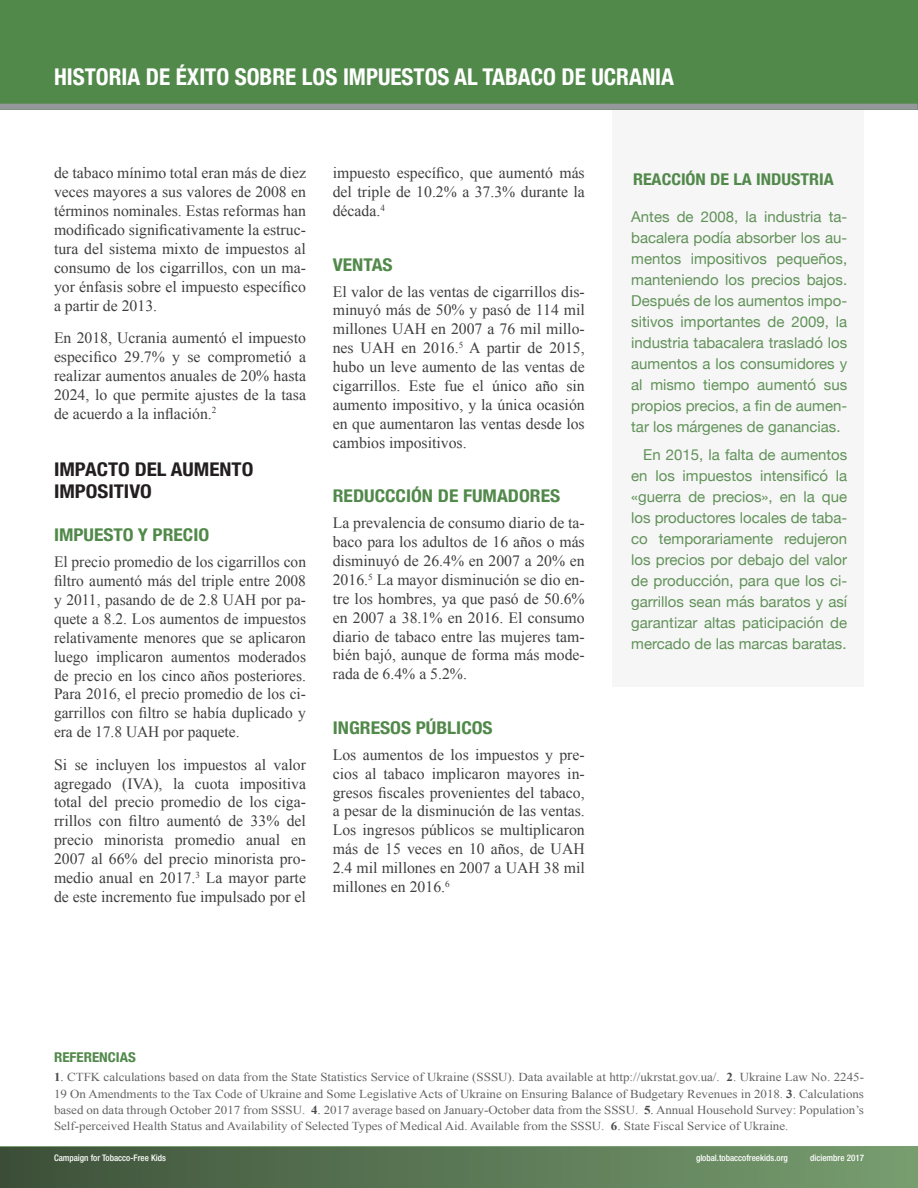
<style>
.page{position:relative;width:918px;height:1188px;background:#fff}
.page>*{position:absolute;margin:0;border:0;box-sizing:border-box;transform-origin:0 0}
.country_name{font:700 condensed 23.1px "Helvetica Neue";color:#fff}
.t1{font:700 condensed 18.9px/22.5px "Helvetica Neue";color:#231f20;scale:1.11 1}
.t2{font:700 condensed 17.55px "Helvetica Neue";color:#51894a;scale:1.11 1}
.t3{font:700 condensed 16.2px "Helvetica Neue";color:#51894a;scale:1.11 1}
.p_fr{font:15.75px/18.9px "Times New Roman";color:#3e3e3f;text-align:justify}
.p_tabbed{font:15px/21px "Helvetica Neue";color:#619258;text-align:justify}
.t4{font:700 condensed 13.5px "Helvetica Neue";color:#51894a;scale:1.11 1}
.t5{font:12.15px/16.2px "Times New Roman";color:#636366;text-align:justify;scale:1.07 1}
.p1{font:500 condensed 9px "Helvetica Neue";color:#fff}
.s1{font-weight:700;color:#4b4c4d}
.s2{color:#4b4c4d}
</style>
<div class="page">
<div style="left:612px;top:110px;width:252px;height:577px;background:#f6f6f7"></div>
<div style="left:0;top:0;width:918px;height:109px;background:#51894a"></div>
<div style="left:0;top:1147px;width:918px;height:41px;background:linear-gradient(to right,#3e513a,#779d70)"></div>
<div style="left:0;top:104px;width:918px;height:6px;background:#95979a"></div>
<p class="country_name" style="left:54px;top:58px;width:622px">HISTORIA DE ÉXITO SOBRE LOS IMPUESTOS AL TABACO DE UCRANIA</p>
<p class="p_fr" style="left:54px;top:163px;width:254px">de tabaco mínimo total eran más de diez veces mayores a sus valores de 2008 en términos nominales. Estas reformas han modificado significativamente la estruc&shy;tura del sistema mixto de impuestos al consumo de los cigarrillos, con un ma&shy;yor énfasis sobre el impuesto específico a partir de 2013.</p>
<p class="p_fr" style="left:54px;top:328px;width:254px">En 2018, Ucrania aumentó el impuesto especifico 29.7% y se comprometió a realizar aumentos anuales de 20% hasta 2024, lo que permite ajustes de la tasa de acuerdo a la inflación.<sup>2</sup></p>
<p class="t1" style="left:54px;top:457px;width:181px">IMPACTO DEL AUMENTO<br>IMPOSITIVO</p>
<p class="t2" style="left:54px;top:521px;width:141px">IMPUESTO Y PRECIO</p>
<p class="p_fr" style="left:54px;top:552px;width:254px">El precio promedio de los cigarrillos con filtro aumentó más del triple entre 2008 y 2011, pasando de de 2.8 UAH por pa&shy;quete a 8.2. Los aumentos de impuestos relativamente menores que se aplicaron luego implicaron aumentos moderados de precio en los cinco años posteriores.<br>Para 2016, el precio promedio de los ci&shy;garrillos con filtro se había duplicado y era de 17.8 UAH por paquete.</p>
<p class="p_fr" style="left:54px;top:755px;width:254px">Si se incluyen los impuestos al valor agregado (IVA), la cuota impositiva total del precio promedio de los ciga&shy;rrillos con filtro aumentó de 33% del precio minorista promedio anual en 2007 al 66% del precio minorista pro&shy;medio anual en 2017.<sup>3</sup> La mayor parte de este incremento fue impulsado por el</p>
<p class="p_fr" style="left:333px;top:163px;width:254px">impuesto específico, que aumentó más del triple de 10.2% a 37.3% durante la década.<sup>4</sup></p>
<p class="t2" style="left:333px;top:250px;width:56px">VENTAS</p>
<p class="p_fr" style="left:333px;top:282px;width:254px">El valor de las ventas de cigarrillos dis&shy;minuyó más de 50% y pasó de 114 mil millones UAH en 2007 a 76 mil millo&shy;nes UAH en 2016.<sup>5</sup> A partir de 2015, hubo un leve aumento de las ventas de cigarrillos. Este fue el único año sin aumento impositivo, y la única ocasión en que aumentaron las ventas desde los cambios impositivos.</p>
<p class="t2" style="left:333px;top:482px;width:206px">REDUCCCIÓN DE FUMADORES</p>
<p class="p_fr" style="left:333px;top:513px;width:254px">La prevalencia de consumo diario de ta&shy;baco para los adultos de 16 años o más disminuyó de 26.4% en 2007 a 20% en 2016.<sup>5</sup> La mayor disminución se dio en&shy;tre los hombres, ya que pasó de 50.6% en 2007 a 38.1% en 2016. El consumo diario de tabaco entre las mujeres tam&shy;bién bajó, aunque de forma más mode&shy;rada de 6.4% a 5.2%.</p>
<p class="t2" style="left:333px;top:713px;width:146px">INGRESOS PÚBLICOS</p>
<p class="p_fr" style="left:333px;top:745px;width:254px">Los aumentos de los impuestos y pre&shy;cios al tabaco implicaron mayores in&shy;gresos fiscales provenientes del tabaco, a pesar de la disminución de las ventas.<br>Los ingresos públicos se multiplicaron más de 15 veces en 10 años, de UAH 2.4 mil millones en 2007 a UAH 38 mil millones en 2016.<sup>6</sup></p>
<p class="t3" style="left:633px;top:166px;width:183px">REACCIÓN DE LA INDUSTRIA</p>
<p class="p_tabbed" style="left:631px;top:207px;width:218px">Antes de 2008, la industria ta&shy;bacalera podía absorber los au&shy;mentos impositivos pequeños, manteniendo los precios bajos.<br>Después de los aumentos impo&shy;sitivos importantes de 2009, la industria tabacalera trasladó los aumentos a los consumidores y al mismo tiempo aumentó sus propios precios, a fin de aumen&shy;tar los márgenes de ganancias.</p>
<p class="p_tabbed" style="left:631px;top:445px;width:218px;text-indent:12px">En 2015, la falta de aumentos en los impuestos intensificó la «guerra de precios», en la que los productores locales de taba&shy;co temporariamente redujeron los precios por debajo del valor de producción, para que los ci&shy;garrillos sean más baratos y así garantizar altas paticipación de mercado de las marcas baratas.</p>
<p class="t4" style="left:54px;top:1046px;width:75px">REFERENCIAS</p>
<p class="t5" style="left:54px;top:1069px;width:759px"><span class="s1">1</span><span class="s2">.</span> CTFK calculations based on data from the State Statistics Service of Ukraine (SSSU). Data available at http://ukrstat.gov.ua/. <span class="s1">2</span>. Ukraine Law No. 2245- 19 On Amendments to the Tax Code of Ukraine and Some Legislative Acts of Ukraine on Ensuring Balance of Budgetary Revenues in 2018. <span class="s1">3</span><span class="s2">.</span> Calculations based on data through October 2017 from SSSU. <span class="s1">4</span><span class="s2">.</span> 2017 average based on January-October data from the SSSU. <span class="s1">5</span><span class="s2">.</span> Annual Household Survey: Population’s Self-perceived Health Status and Availability of Selected Types of Medical Aid. Available from the SSSU. <span class="s1">6</span><span class="s2">.</span> State Fiscal Service of Ukraine.</p>
<p class="p1" style="left:54px;top:1152px;width:113px">Campaign for Tobacco-Free Kids</p>
<p class="p1" style="left:810px;top:1152px;width:55px">diciembre 2017</p>
<p class="p1" style="left:696px;top:1152px;width:93px">global.tobaccofreekids.org</p>
</div>
